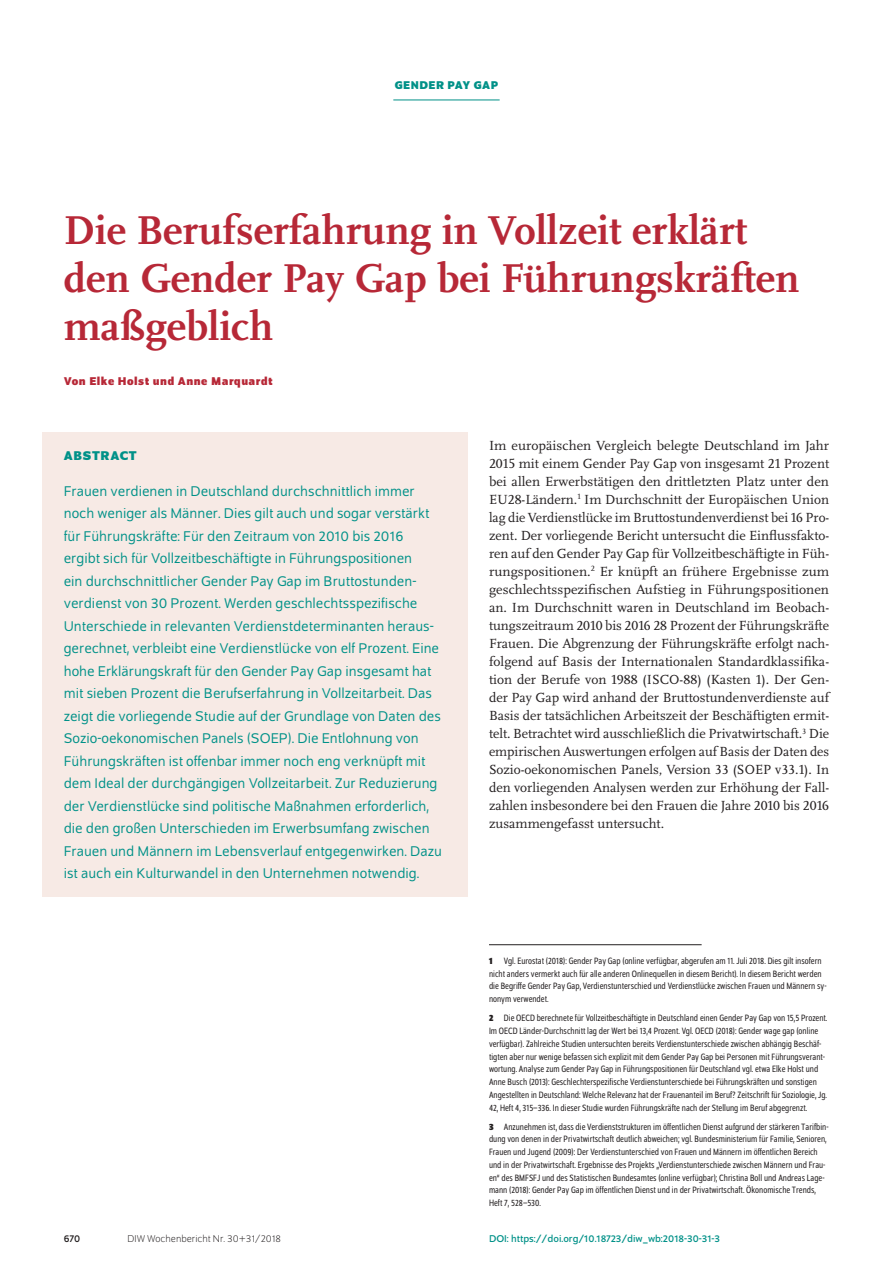
<style>
.page{position:relative;width:893px;height:1263px;background:#fff}
.page>*{position:absolute;margin:0;border:0;box-sizing:border-box;transform-origin:0 0}
.t1{font:700 42px/48px "Scala Pro";color:#b72837}
.t2{font:15px/22.5px "Schumpeter Blond";color:#009188}
.t3{font:13.8px/18px "Scala Pro";color:#231f20;text-align:justify}
.t4{font:700 13.5px "Schumpeter";letter-spacing:.05em;color:#009188}
.t5{font:700 12px "Schumpeter";letter-spacing:.04em;color:#b72837}
.t6{font:700 12px "Schumpeter";letter-spacing:.04em;color:#009188}
.t7{font:10.5px "Schumpeter";color:#009188}
.t8{font:300 10.5px "Schumpeter";color:#231f20}
.t9{font:10.5px "Schumpeter";color:#231f20}
.t10{font:semi-condensed 9.75px/12.8px "Schumpeter Blond";color:#231f20}
.s1{font-family:"Schumpeter";font-weight:700}
</style>
<div class="page">
<hr style="left:393px;top:100px;width:107px;height:1px;background:#009188">
<div style="left:43px;top:432px;width:425px;height:464px;background:#f7eae5"></div>
<hr style="left:489px;top:944px;width:213px;height:1px;background:#231f20">
<p class="t6" style="left:395px;top:79px;width:105px">GENDER PAY GAP</p>
<h1 class="t1" style="left:64px;top:203px;width:737px">Die Berufserfahrung in Vollzeit erklärt den Gender Pay Gap bei Führungskräften maßgeblich</h1>
<p class="t5" style="left:64px;top:374px;width:210px">Von Elke Holst und Anne Marquardt</p>
<h3 class="t4" style="left:64px;top:448px;width:75px">ABSTRACT</h3>
<p class="t2" style="left:64px;top:480px;width:380px">Frauen verdienen in Deutschland durchschnittlich immer noch weniger als Männer. Dies gilt auch und sogar verstärkt für Führungskräfte: Für den Zeitraum von 2010 bis 2016 ergibt sich für Vollzeitbeschäftigte in Führungspositionen<br>ein durchschnittlicher Gender Pay Gap im Bruttostunden&shy;verdienst von 30 Prozent. Werden geschlechtsspezifische Unterschiede in relevanten Verdienstdeterminanten heraus&shy;gerechnet, verbleibt eine Verdienstlücke von elf Prozent. Eine hohe Erklärungskraft für den Gender Pay Gap insgesamt hat mit sieben Prozent die Berufserfahrung in Vollzeitarbeit. Das zeigt die vorliegende Studie auf der Grundlage von Daten des Sozio-oekonomischen Panels (SOEP). Die Entlohnung von Führungskräften ist offenbar immer noch eng verknüpft mit dem Ideal der durchgängigen Vollzeitarbeit. Zur Reduzierung der Verdienstlücke sind politische Maßnahmen erforderlich, die den großen Unterschieden im Erwerbsumfang zwischen Frauen und Männern im Lebensverlauf entgegenwirken. Dazu ist auch ein Kulturwandel in den Unternehmen notwendig.</p>
<p class="t3" style="left:489px;top:436px;width:342px">Im europäischen Vergleich belegte Deutschland im Jahr 2015 mit einem Gender Pay Gap von insgesamt 21 Prozent bei allen Erwerbstätigen den drittletzten Platz unter den EU28-Ländern.<sup>1</sup> Im Durchschnitt der Europäischen Union lag die Verdienstlücke im Bruttostundenverdienst bei 16 Pro&shy;zent. Der vorliegende Bericht untersucht die Einflussfakto&shy;ren auf den Gender Pay Gap für Vollzeitbeschäftigte in Füh&shy;rungspositionen.<sup>2</sup> Er knüpft an frühere Ergebnisse zum geschlechtsspezifischen Aufstieg in Führungspositionen an. Im Durchschnitt waren in Deutschland im Beobach&shy;tungszeitraum 2010 bis 2016 28 Prozent der Führungskräfte Frauen. Die Abgrenzung der Führungskräfte erfolgt nach&shy;folgend auf Basis der Internationalen Standardklassifika&shy;tion der Berufe von 1988 (ISCO-88) (Kasten 1). Der Gen&shy;der Pay Gap wird anhand der Bruttostundenverdienste auf Basis der tatsächlichen Arbeitszeit der Beschäftigten ermit&shy;telt. Betrachtet wird ausschließlich die Privatwirtschaft.<sup>3</sup> Die empirischen Auswertungen erfolgen auf Basis der Daten des Sozio-oekonomischen Panels, Version 33 (SOEP v33.1). In den vorliegenden Analysen werden zur Erhöhung der Fall&shy;zahlen insbesondere bei den Frauen die Jahre 2010 bis 2016 zusammengefasst untersucht.</p>
<p class="t10" style="left:489px;top:955px;width:339px"><span class="s1">1</span> Vgl. Eurostat (2018): Gender Pay Gap (online verfügbar, abgerufen am 11. Juli 2018. Dies gilt insofern nicht anders vermerkt auch für alle anderen Onlinequellen in diesem Bericht). In diesem Bericht werden die Begriffe Gender Pay Gap, Verdienstunterschied und Verdienstlücke zwischen Frauen und Männern sy&shy;nonym verwendet.</p>
<p class="t10" style="left:489px;top:1012px;width:340px"><span class="s1">2</span> Die OECD berechnete für Vollzeitbeschäftigte in Deutschland einen Gender Pay Gap von 15,5 Prozent.<br>Im OECD Länder-Durchschnitt lag der Wert bei 13,4 Prozent. Vgl. OECD (2018): Gender wage gap (online verfügbar). Zahlreiche Studien untersuchten bereits Verdienstunterschiede zwischen abhängig Beschäf&shy;tigten aber nur wenige befassen sich explizit mit dem Gender Pay Gap bei Personen mit Führungsverant&shy;wortung. Analyse zum Gender Pay Gap in Führungspositionen für Deutschland vgl. etwa Elke Holst und Anne Busch (2013): Geschlechterspezifische Verdienstunterschiede bei Führungskräften und sonstigen Angestellten in Deutschland: Welche Relevanz hat der Frauenanteil im Beruf? Zeitschrift für Soziologie, Jg.<br>42, Heft 4, 315–336. In dieser Studie wurden Führungskräfte nach der Stellung im Beruf abgegrenzt.</p>
<p class="t10" style="left:489px;top:1120px;width:341px"><span class="s1">3</span> Anzunehmen ist, dass die Verdienststrukturen im öffentlichen Dienst aufgrund der stärkeren Tarifbin&shy;dung von denen in der Privatwirtschaft deutlich abweichen; vgl. Bundesministerium für Familie, Senioren, Frauen und Jugend (2009): Der Verdienstunterschied von Frauen und Männern im öffentlichen Bereich und in der Privatwirtschaft. Ergebnisse des Projekts „Verdienstunterschiede zwischen Männern und Frau&shy;en“ des BMFSFJ und des Statistischen Bundesamtes (online verfügbar); Christina Boll und Andreas Lage&shy;mann (2018): Gender Pay Gap im öffentlichen Dienst und in der Privatwirtschaft. Ökonomische Trends, Heft 7, 528–530.</p>
<p class="t9" style="left:64px;top:1233px;width:18px">670</p>
<p class="t8" style="left:128px;top:1234px;width:155px">DIW Wochenbericht Nr. 30+31/2018</p>
<p class="t7" style="left:489px;top:1233px;width:232px">DOI: https://doi.org/10.18723/diw_wb:2018-30-31-3</p>
</div>
